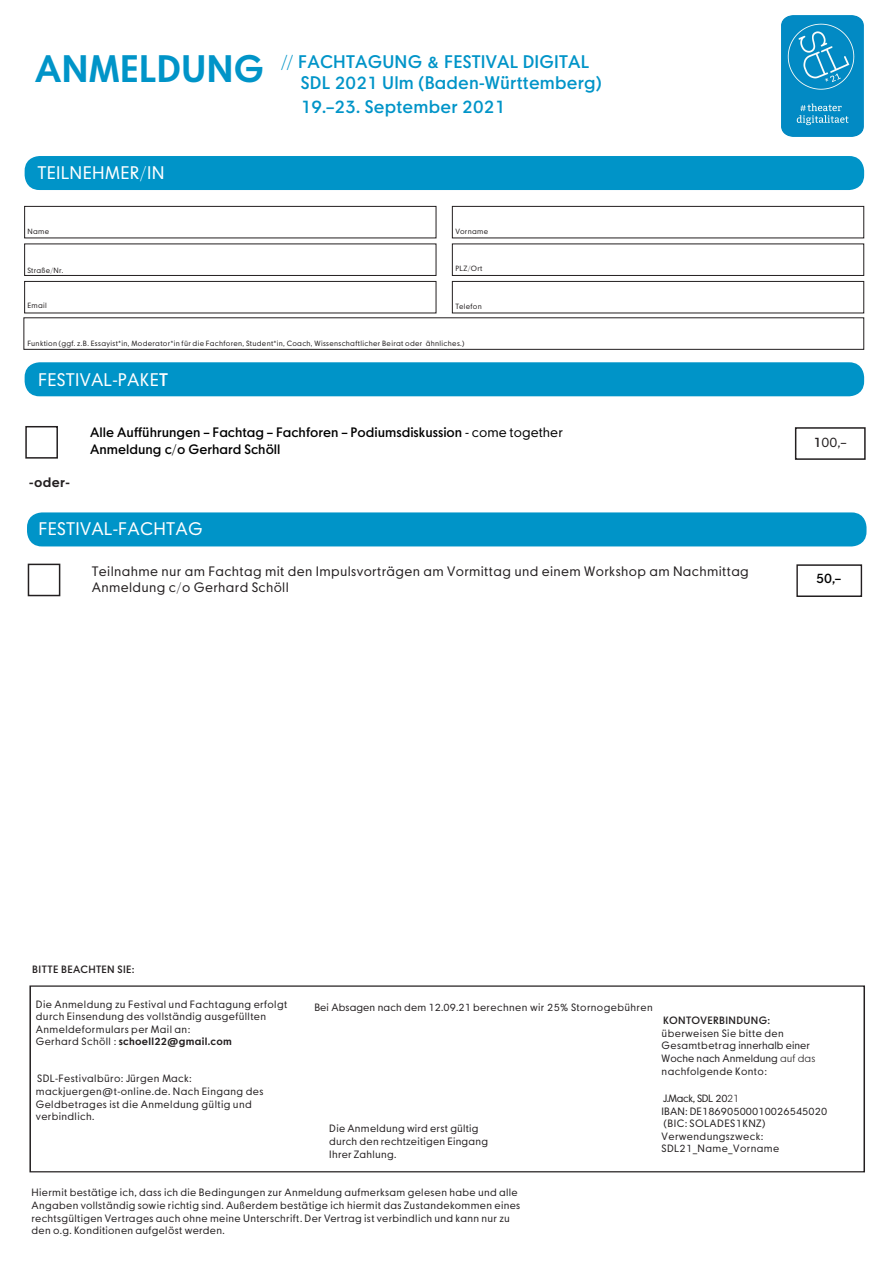
<style>
.page{position:relative;width:893px;height:1263px;background:#fff}
.page>*{position:absolute;margin:0;border:0;box-sizing:border-box;transform-origin:0 0}
.t1{font:700 37.8px "Moskau Grotesk";color:#0094c8}
.t2{font:500 18px "Moskau Grotesk";letter-spacing:.01em;color:#0094c8}
.t3{font:18px "Moskau Grotesk";letter-spacing:.01em;color:#fff}
.t4{font:13.5px/15.6px "Moskau Grotesk";letter-spacing:.025em;color:#231f20}
.t5{font:500 13.5px/16.2px "Moskau Grotesk";color:#000}
.t6{font:700 13.5px "Moskau Grotesk";color:#231f20}
.t7{font:10.5px/12.6px "Moskau Grotesk";letter-spacing:.03em;color:#231f20}
.t8{font:500 10.5px "Moskau Grotesk";letter-spacing:.04em;color:#231f20}
.t9{font:7.5px "Moskau Grotesk";letter-spacing:.04em;color:#231f20}
.s1{font-weight:500}
.s2{font-weight:400}
.s3{font-weight:700}
.s4{font-weight:300}
</style>
<div class="page">
<div style="left:25px;top:156px;width:839px;height:34px;background:#0094c8;border-radius:15px"></div>
<div style="left:25px;top:362px;width:839px;height:34px;background:#0094c8;border-radius:15px"></div>
<div style="left:24px;top:206px;width:412px;height:32px;border:1px solid #231f20"></div>
<div style="left:25px;top:426px;width:33px;height:33px;border:2px solid #231f20"></div>
<div style="left:795px;top:427px;width:71px;height:33px;border:2px solid #231f20"></div>
<div style="left:24px;top:244px;width:412px;height:32px;border:1px solid #231f20"></div>
<div style="left:24px;top:281px;width:412px;height:32px;border:1px solid #231f20"></div>
<div style="left:23px;top:317px;width:841px;height:33px;border:1px solid #231f20"></div>
<div style="left:452px;top:206px;width:412px;height:32px;border:1px solid #231f20"></div>
<div style="left:452px;top:244px;width:412px;height:32px;border:1px solid #231f20"></div>
<div style="left:452px;top:281px;width:412px;height:32px;border:1px solid #231f20"></div>
<div style="left:27px;top:512px;width:839px;height:34px;background:#0094c8;border-radius:15px"></div>
<div style="left:28px;top:564px;width:32px;height:32px;border:2px solid #231f20"></div>
<div style="left:796px;top:564px;width:66px;height:33px;border:1px solid #231f20"></div>
<div style="left:30px;top:985px;width:835px;height:187px;border:1px solid #231f20"></div>
<img style="left:781px;top:16px;width:82px;height:121px">
<p class="t1" style="left:35px;top:46px;width:260px">ANMELDUNG <sup>//</sup></p>
<p class="t2" style="left:298px;top:50px;width:292px">FACHTAGUNG &amp; FESTIVAL DIGITAL</p>
<p class="t2" style="left:301px;top:72px;width:302px">SDL 2021 Ulm (Baden-Württemberg)</p>
<p class="t2" style="left:301px;top:95px;width:206px">19.–23. September 2021</p>
<p class="t3" style="left:37px;top:162px;width:129px">TEILNEHMER/IN</p>
<p class="t9" style="left:27px;top:227px;width:23px">Name</p>
<p class="t9" style="left:27px;top:265px;width:37px">Straße/Nr.</p>
<p class="t9" style="left:27px;top:301px;width:21px">Email</p>
<p class="t9" style="left:27px;top:339px;width:438px">Funktion (ggf. z.B. Essayist*in, Moderator*in für die Fachforen, Student*in, Coach, Wissenschaftlicher Beirat oder ähnliches.)</p>
<p class="t9" style="left:455px;top:227px;width:34px">Vorname</p>
<p class="t9" style="left:455px;top:264px;width:29px">PLZ/Ort</p>
<p class="t9" style="left:455px;top:302px;width:28px">Telefon</p>
<p class="t3" style="left:38px;top:369px;width:131px">FESTIVAL-PAKE<span class="s1">T</span></p>
<p class="t6" style="left:29px;top:474px;width:42px">-oder-</p>
<p class="t5" style="left:90px;top:425px;width:474px">Alle Aufführungen – Fachtag – Fachforen – Podiumsdiskussion <span class="s2">- come together<br></span>Anmeldung c/o Gerhard Schöll</p>
<p class="t3" style="left:38px;top:518px;width:166px">FESTIVAL-FACHTAG</p>
<p class="t4" style="left:92px;top:564px;width:659px">Teilnahme nur am Fachtag mit den Impulsvorträgen am Vormittag und einem Workshop am Nachmittag<br>Anmeldung c/o Gerhard Schöll</p>
<p class="t4" style="left:813px;top:435px;width:34px"><span class="s1">1</span>00,–</p>
<p class="t5" style="left:816px;top:570px;width:26px">50,–</p>
<p class="t8" style="left:32px;top:963px;width:104px">BITTE BEACHTEN SIE:</p>
<p class="t7" style="left:36px;top:998px;width:253px">Die Anmeldung zu Festival und Fachtagung erfolgt durch Einsendung des vollständig ausgefüllten Anmeldeformulars per Mail an:<br>Gerhard Schöll : <span class="s3">schoell22@gmail.com</span></p>
<p class="t7" style="left:36px;top:1072px;width:229px">SDL-Festivalbüro: Jürgen Mack: mackjuergen@t-online.de. Nach Eingang des Geldbetrages ist die Anmeldung gültig und verbindlich.</p>
<p class="t7" style="left:314px;top:1001px;width:340px">Bei Absagen nach dem 12.09.21 berechnen wir 25% Stornogebühren</p>
<p class="t7" style="left:329px;top:1122px;width:151px">Die Anmeldung wird erst gültig</p>
<p class="t7" style="left:329px;top:1135px;width:160px">durch den rechtzeitigen Eingang</p>
<p class="t7" style="left:329px;top:1147px;width:69px">Ihrer Zahlung.</p>
<p class="t7" style="left:662px;top:1014px;width:155px"><span class="s1">KONTOVERBINDUNG: </span>überweisen Sie bitte den<br>Gesamtbetrag innerhalb einer<br>Woche nach Anmeldung <span class="s4">auf das </span>nachfolgende Konto:</p>
<p class="t7" style="left:662px;top:1092px;width:167px">J.Mack, SDL 20<span class="s4">21<br></span>IBAN: DE18690500010026545020 (BIC: SOLADES1KNZ)<br>Verwendungszweck:<br>SDL21_Name_Vorname</p>
<p class="t7" style="left:32px;top:1186px;width:490px">Hiermit bestätige ich, dass ich die Bedingungen zur Anmeldung aufmerksam gelesen habe und alle Angaben vollständig sowie richtig sind. Außerdem bestätige ich hiermit das Zustandekommen eines rechtsgültigen Vertrages auch ohne meine Unterschrift. Der Vertrag ist verbindlich und kann nur zu den o.g. Konditionen aufgelöst werden.</p>
</div>
